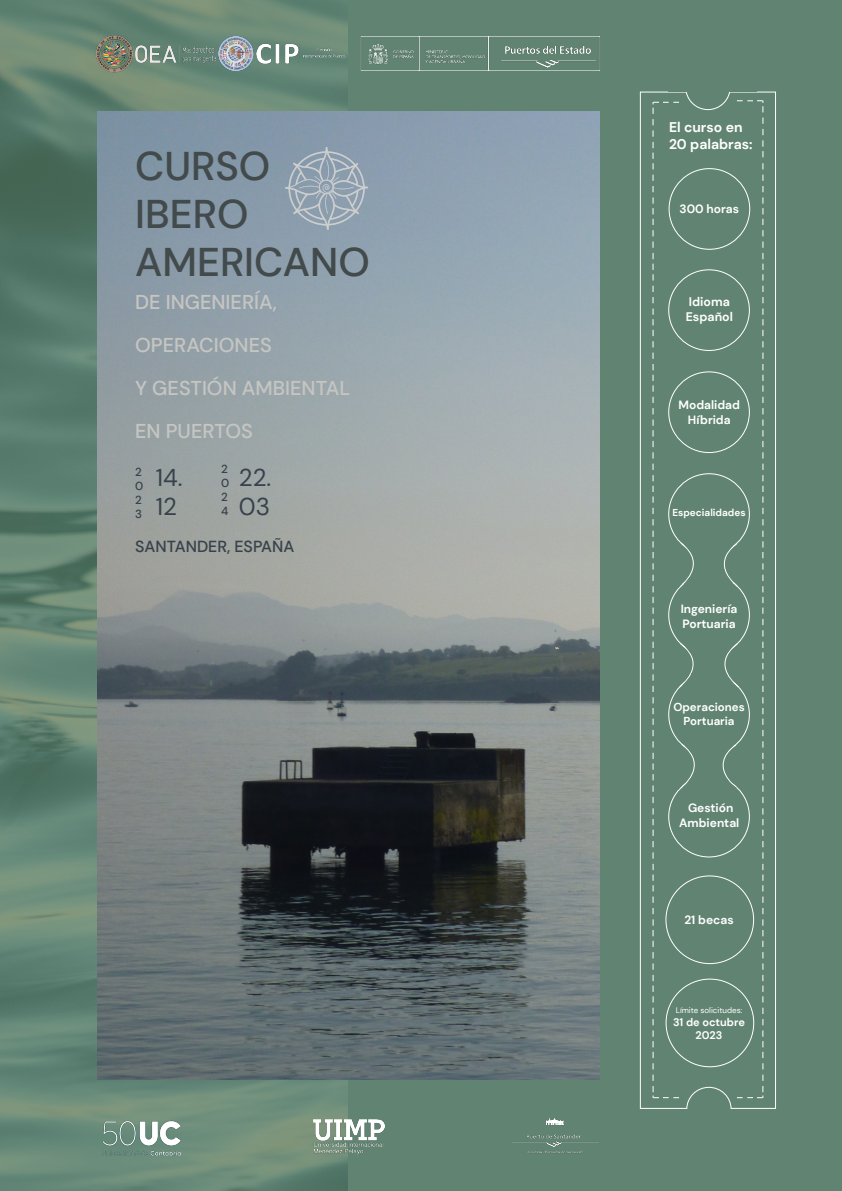
<style>
.page{position:relative;width:842px;height:1191px;background:#fff}
.page>*{position:absolute;margin:0;border:0;box-sizing:border-box;transform-origin:0 0}
.t1{font:500 40px "DM Sans";color:#424a4b}
.t2{font:24.3px "DM Sans";color:#37424b}
.t3{font:500 20px/43px "DM Sans";color:#c5c5c2}
.t4{font:500 16px "DM Sans";color:#37424b}
.t5{font:700 14px "DM Sans";color:#fff}
.t6{font:700 12.4px "DM Sans";color:#fff}
.t7{font:700 12px "DM Sans";color:#fff}
.t8{font:500 11.7px "DM Sans";color:#37424b}
.t9{font:700 11.5px "DM Sans";color:#fff}
.t10{font:700 11px "DM Sans";color:#fff}
.t11{font:700 10px "DM Sans";color:#fff}
.t12{font:8px "DM Sans";color:#fff}
</style>
<div class="page">
<svg style="left:0;top:0;width:349px;height:1191px;background:#628372"></svg>
<div style="left:349px;top:0;width:493px;height:1191px;background:#618472"></div>
<img style="left:98px;top:111px;width:501px;height:968px">
<img style="left:98px;top:1114px;width:88px;height:41px">
<img style="left:313px;top:1119px;width:71px;height:36px">
<img style="left:511px;top:1117px;width:88px;height:36px">
<img style="left:360px;top:36px;width:240px;height:35px">
<img style="left:285px;top:148px;width:82px;height:81px">
<div style="left:669px;top:168px;width:81px;height:82px;border:1px solid #fff;border-radius:50%"></div>
<div style="left:668px;top:269px;width:82px;height:82px;border:1px solid #fff;border-radius:50%"></div>
<div style="left:640px;top:92px;width:136px;height:1016px;border:1px solid #fff"></div>
<div style="left:686px;top:65px;width:44px;height:45px;background:#618472;border-radius:50%"></div>
<div style="left:687px;top:1087px;width:44px;height:44px;background:#618472;border-radius:50%"></div>
<div style="left:686px;top:1086px;width:46px;height:45px;border:1px solid #fff;border-radius:50%"></div>
<div style="left:665px;top:1109px;width:88px;height:34px;background:#618472"></div>
<svg style="left:763px;top:118px;width:1px;height:39px"></svg>
<svg style="left:737px;top:100px;width:27px;height:12px"></svg>
<svg style="left:653px;top:102px;width:26px;height:67px"></svg>
<svg style="left:653px;top:175px;width:1px;height:105px"></svg>
<svg style="left:653px;top:286px;width:1px;height:105px"></svg>
<svg style="left:653px;top:397px;width:1px;height:172px"></svg>
<svg style="left:653px;top:575px;width:1px;height:105px"></svg>
<svg style="left:653px;top:686px;width:1px;height:105px"></svg>
<svg style="left:653px;top:797px;width:1px;height:61px"></svg>
<svg style="left:653px;top:864px;width:1px;height:38px"></svg>
<svg style="left:653px;top:908px;width:1px;height:61px"></svg>
<svg style="left:653px;top:1086px;width:26px;height:12px"></svg>
<svg style="left:653px;top:975px;width:1px;height:105px"></svg>
<svg style="left:763px;top:175px;width:1px;height:105px"></svg>
<svg style="left:763px;top:286px;width:1px;height:105px"></svg>
<svg style="left:763px;top:397px;width:1px;height:172px"></svg>
<svg style="left:763px;top:575px;width:1px;height:105px"></svg>
<svg style="left:763px;top:686px;width:1px;height:105px"></svg>
<svg style="left:763px;top:797px;width:1px;height:61px"></svg>
<svg style="left:763px;top:864px;width:1px;height:38px"></svg>
<svg style="left:763px;top:908px;width:1px;height:61px"></svg>
<svg style="left:737px;top:1086px;width:27px;height:12px"></svg>
<svg style="left:763px;top:975px;width:1px;height:105px"></svg>
<svg style="left:668px;top:371px;width:82px;height:82px"></svg>
<svg style="left:674px;top:536px;width:65px;height:56px"></svg>
<svg style="left:672px;top:736px;width:66px;height:63px"></svg>
<svg style="left:679px;top:641px;width:60px;height:48px"></svg>
<img style="left:257px;top:38px;width:89px;height:31px">
<img style="left:218px;top:36px;width:35px;height:34px">
<img style="left:95px;top:34px;width:38px;height:39px">
<img style="left:133px;top:40px;width:82px;height:28px">
<p class="t1" style="left:135px;top:141px;width:137px">CURSO</p>
<p class="t1" style="left:135px;top:189px;width:115px">IBERO</p>
<p class="t1" style="left:135px;top:237px;width:236px">AMERICANO</p>
<p class="t3" style="left:135px;top:280px;width:143px">DE INGENIERÍA,<br>OPERACIONES</p>
<p class="t3" style="left:135px;top:366px;width:216px">Y GESTIÓN AMBIENTAL</p>
<p class="t3" style="left:135px;top:409px;width:119px">EN PUERTOS</p>
<p class="t8" style="left:135px;top:465px;width:8px">2</p>
<p class="t8" style="left:135px;top:479px;width:10px">0</p>
<p class="t8" style="left:135px;top:493px;width:8px">2</p>
<p class="t8" style="left:135px;top:507px;width:8px">3</p>
<p class="t8" style="left:221px;top:462px;width:8px">2</p>
<p class="t8" style="left:221px;top:476px;width:10px">0</p>
<p class="t8" style="left:221px;top:490px;width:8px">2</p>
<p class="t8" style="left:221px;top:504px;width:9px">4</p>
<p class="t2" style="left:239px;top:462px;width:34px">22.</p>
<p class="t2" style="left:239px;top:491px;width:33px">03</p>
<p class="t4" style="left:135px;top:536px;width:161px">SANTANDER, ESPAÑA</p>
<p class="t2" style="left:156px;top:462px;width:28px">14.</p>
<p class="t2" style="left:156px;top:491px;width:23px">12</p>
<p class="t5" style="left:669px;top:118px;width:75px">El curso en</p>
<p class="t5" style="left:669px;top:135px;width:85px">20 palabras:</p>
<p class="t7" style="left:680px;top:201px;width:61px">300 horas</p>
<p class="t6" style="left:689px;top:294px;width:42px">Idioma</p>
<p class="t6" style="left:686px;top:309px;width:49px">Español</p>
<p class="t7" style="left:678px;top:398px;width:63px">Modalidad</p>
<p class="t7" style="left:688px;top:412px;width:44px">Híbrida</p>
<p class="t11" style="left:672px;top:506px;width:75px">Especialidades</p>
<p class="t7" style="left:681px;top:601px;width:58px">Ingeniería</p>
<p class="t7" style="left:682px;top:616px;width:55px">Portuaria</p>
<p class="t9" style="left:673px;top:700px;width:73px">Operaciones</p>
<p class="t9" style="left:684px;top:713px;width:52px">Portuaria</p>
<p class="t7" style="left:688px;top:800px;width:47px">Gestión</p>
<p class="t7" style="left:679px;top:815px;width:62px">Ambiental</p>
<p class="t7" style="left:684px;top:912px;width:51px">21 becas</p>
<p class="t12" style="left:676px;top:1005px;width:68px">Límite solicitudes:</p>
<p class="t10" style="left:673px;top:1015px;width:73px">31 de octubre</p>
<p class="t10" style="left:696px;top:1028px;width:28px">2023</p>
</div>
